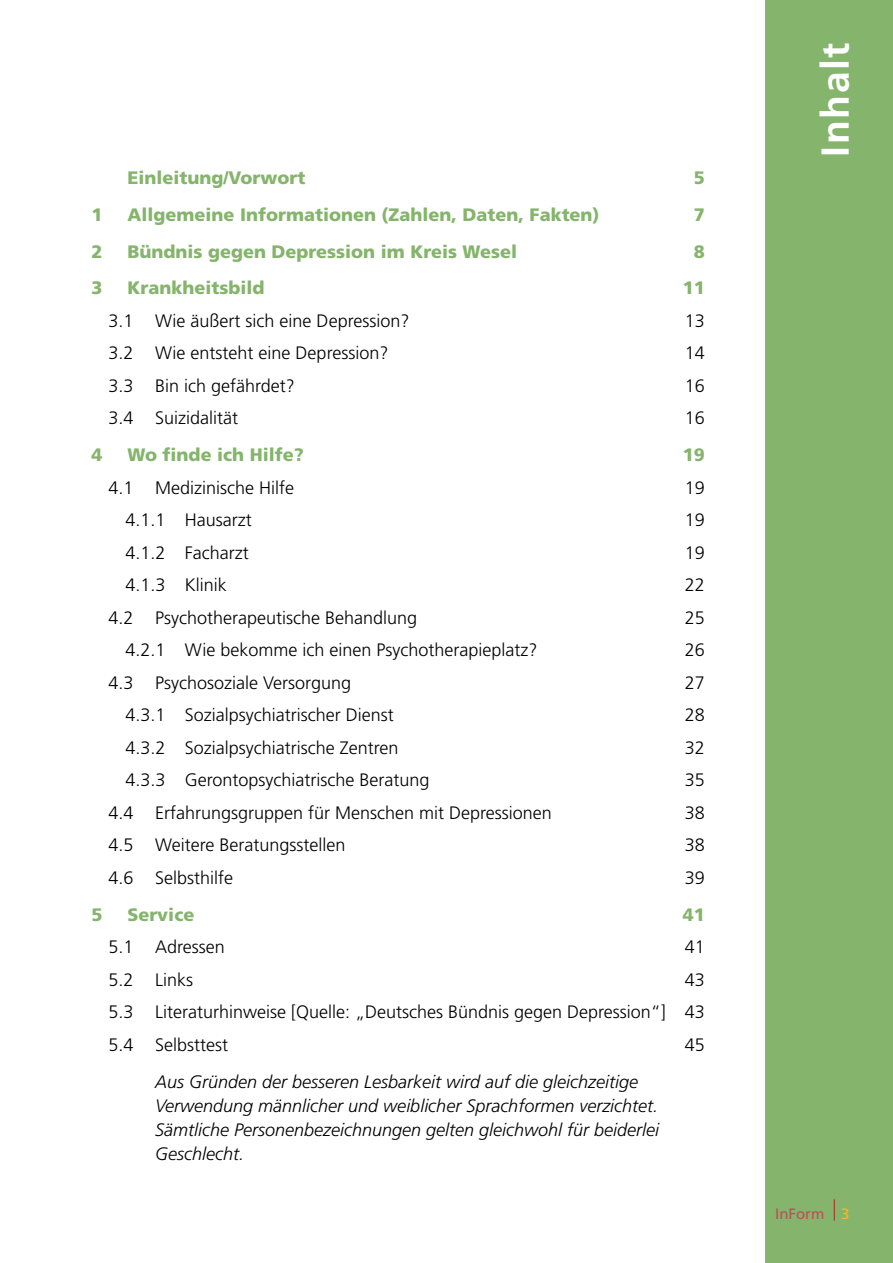
<style>
.page{position:relative;width:893px;height:1263px;background:#fff}
.page>*{position:absolute;margin:0;border:0;box-sizing:border-box;transform-origin:0 0}
.t1{font:700 39px "Frutiger";letter-spacing:.04em;color:#fff}
.t2{font:300 18px/32.5px "Frutiger";color:#000;text-align:justify}
.t3{font:italic 300 18px/24px "Frutiger";color:#000}
.t4{font:900 18px "Frutiger";color:#85b46c}
.t5{font:15px "Frutiger";color:#bf4e56}
.s1{color:#fab721}
</style>
<div class="page">
<div style="left:765px;top:0;width:128px;height:1263px;background:#85b46c"></div>
<svg style="left:834px;top:1199px;width:1px;height:21px"></svg>
<p class="t4" style="left:127px;top:167px;width:180px">Einleitung/Vorwort</p>
<p class="t4" style="left:694px;top:167px;width:13px">5</p>
<p class="t4" style="left:91px;top:204px;width:13px">1</p>
<p class="t4" style="left:127px;top:204px;width:474px">Allgemeine Informationen (Zahlen, Daten, Fakten)</p>
<p class="t4" style="left:694px;top:204px;width:13px">7</p>
<p class="t4" style="left:91px;top:240px;width:13px">2</p>
<p class="t4" style="left:127px;top:240px;width:391px">Bündnis gegen Depression im Kreis Wesel</p>
<p class="t4" style="left:694px;top:240px;width:13px">8</p>
<p class="t4" style="left:91px;top:277px;width:13px">3</p>
<p class="t4" style="left:127px;top:277px;width:139px">Krankheitsbild</p>
<p class="t4" style="left:683px;top:277px;width:24px">11</p>
<p class="t2" style="left:108px;top:304px;width:302px">3.1 Wie äußert sich eine Depression?</p>
<p class="t2" style="left:685px;top:304px;width:22px">13</p>
<p class="t2" style="left:108px;top:337px;width:281px">3.2 Wie entsteht eine Depression?</p>
<p class="t2" style="left:685px;top:337px;width:22px">14</p>
<p class="t2" style="left:108px;top:369px;width:188px">3.3 Bin ich gefährdet?</p>
<p class="t2" style="left:685px;top:369px;width:22px">16</p>
<p class="t2" style="left:108px;top:402px;width:131px">3.4 Suizidalität</p>
<p class="t2" style="left:685px;top:402px;width:22px">16</p>
<p class="t4" style="left:91px;top:444px;width:13px">4</p>
<p class="t4" style="left:127px;top:444px;width:178px">Wo fnde ich Hilfe?</p>
<p class="t4" style="left:683px;top:444px;width:24px">19</p>
<p class="t2" style="left:108px;top:471px;width:187px">4.1 Medizinische Hilfe</p>
<p class="t2" style="left:685px;top:471px;width:22px">19</p>
<p class="t2" style="left:125px;top:504px;width:128px">4.1.1 Hausarzt</p>
<p class="t2" style="left:685px;top:504px;width:22px">19</p>
<p class="t2" style="left:125px;top:536px;width:125px">4.1.2 Facharzt</p>
<p class="t2" style="left:685px;top:536px;width:22px">19</p>
<p class="t2" style="left:125px;top:569px;width:103px">4.1.3 Klinik</p>
<p class="t2" style="left:685px;top:569px;width:22px">22</p>
<p class="t2" style="left:108px;top:601px;width:310px">4.2 Psychotherapeutische Behandlung</p>
<p class="t2" style="left:685px;top:601px;width:22px">25</p>
<p class="t2" style="left:125px;top:634px;width:413px">4.2.1 Wie bekomme ich einen Psychotherapieplatz?</p>
<p class="t2" style="left:685px;top:634px;width:22px">26</p>
<p class="t2" style="left:108px;top:666px;width:244px">4.3 Psychosoziale Versorgung</p>
<p class="t2" style="left:685px;top:666px;width:22px">27</p>
<p class="t2" style="left:125px;top:699px;width:270px">4.3.1 Sozialpsychiatrischer Dienst</p>
<p class="t2" style="left:685px;top:699px;width:22px">28</p>
<p class="t2" style="left:125px;top:731px;width:275px">4.3.2 Sozialpsychiatrische Zentren</p>
<p class="t2" style="left:685px;top:731px;width:22px">32</p>
<p class="t2" style="left:125px;top:764px;width:306px">4.3.3 Gerontopsychiatrische Beratung</p>
<p class="t2" style="left:685px;top:764px;width:22px">35</p>
<p class="t2" style="left:108px;top:796px;width:445px">4.4 Erfahrungsgruppen für Menschen mit Depressionen</p>
<p class="t2" style="left:685px;top:796px;width:22px">38</p>
<p class="t2" style="left:108px;top:829px;width:239px">4.5 Weitere Beratungsstellen</p>
<p class="t2" style="left:685px;top:829px;width:22px">38</p>
<p class="t2" style="left:108px;top:861px;width:126px">4.6 Selbsthilfe</p>
<p class="t2" style="left:685px;top:861px;width:22px">39</p>
<p class="t4" style="left:91px;top:903px;width:13px">5</p>
<p class="t4" style="left:127px;top:903px;width:68px">Service</p>
<p class="t4" style="left:683px;top:903px;width:24px">41</p>
<p class="t2" style="left:108px;top:930px;width:118px">5.1 Adressen</p>
<p class="t2" style="left:685px;top:930px;width:22px">41</p>
<p class="t2" style="left:108px;top:963px;width:86px">5.2 Links</p>
<p class="t2" style="left:108px;top:963px;width:598px;text-indent:576px">43<br>5.3 Literaturhinweise [Quelle: „Deutsches Bündnis gegen Depression“] 43<br>5.4 Selbsttest</p>
<p class="t2" style="left:685px;top:1028px;width:22px">45</p>
<p class="t3" style="left:155px;top:1070px;width:506px">Aus Gründen der besseren Lesbarkeit wird auf die gleichzeitige Verwendung männlicher und weiblicher Sprachformen verzichtet.<br>Sämtliche Personenbezeichnungen gelten gleichwohl für beiderlei Geschlecht.</p>
<h1 class="t1" style="left:812px;top:157px;width:115px;rotate:-90deg">Inhalt</h1>
<p class="t5" style="left:775px;top:1204px;width:76px">InForm <span class="s1">3</span></p>
</div>
